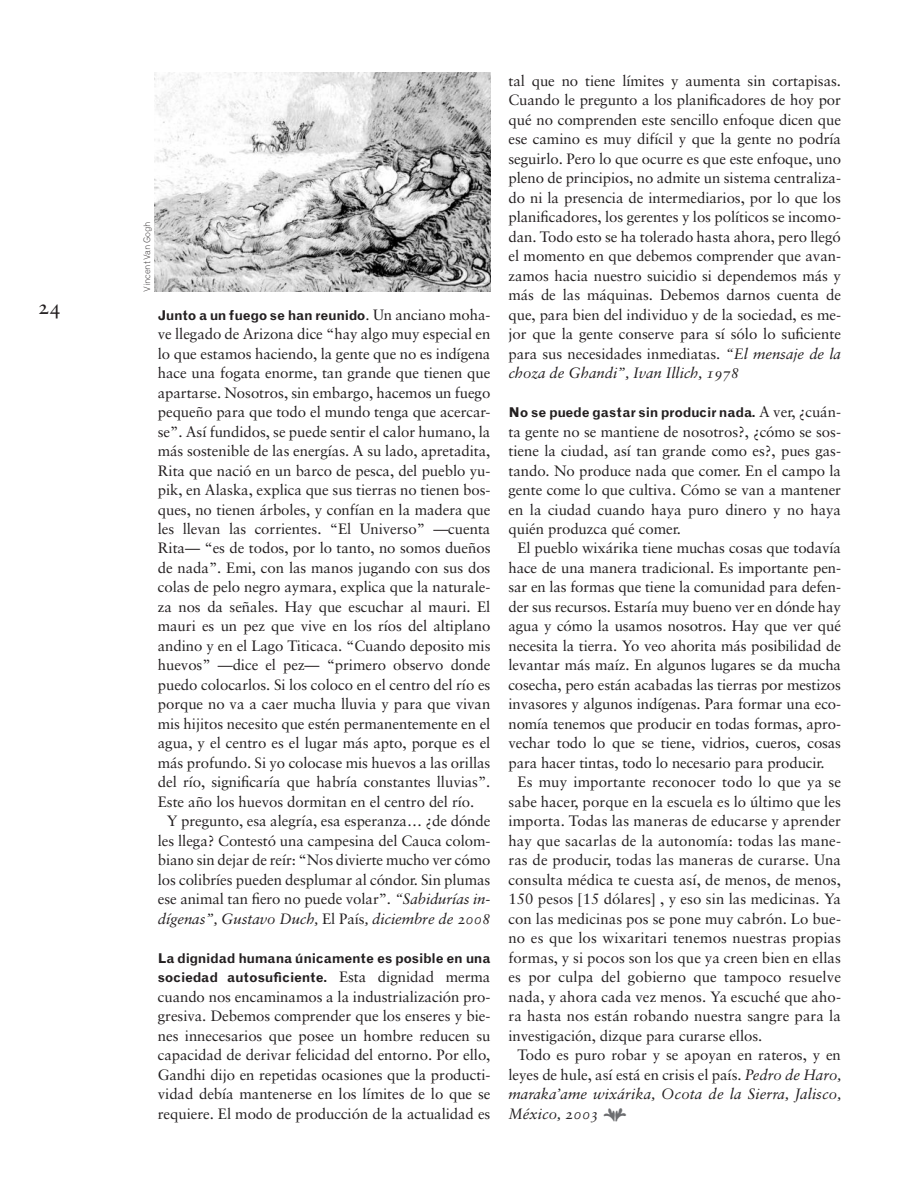
<style>
.page{position:relative;width:915px;height:1191px;background:#fff}
.page>*{position:absolute;margin:0;border:0;box-sizing:border-box;transform-origin:0 0}
.t1{font:21px "Sabon Roman SC";color:#231f20}
.t2{font:15px/19.5px "Sabon";letter-spacing:-.005em;color:#231f20;text-align:justify}
.t3{font:15px/19.5px "Sabon Italic Os F";letter-spacing:-.005em;color:#231f20}
.t4{font:700 13.5px/19.5px "Grotesque";letter-spacing:-.02em;color:#231f20}
.t5{font:300 9px "Grotesque";letter-spacing:-.02em;color:#231f20}
.s1{font-family:"Sabon";font-weight:400;font-size:15px}
.s2{font-family:"Sabon Italic Os F"}
.s3{font-family:"Sabon"}
.s4{color:#6c6d70}
</style>
<div class="page">
<img style="left:155px;top:73px;width:335px;height:218px">
<p class="t5" style="left:141px;top:292px;width:72px;rotate:-90deg">Vincent Van Gogh</p>
<h1 class="t1" style="left:38px;top:294px;width:25px">24</h1>
<p class="t4" style="left:158px;top:305px;width:334px">Junto a un fuego se han reunido<span class="s1">. Un anciano moha-</span></p>
<p class="t2" style="left:158px;top:324px;width:334px">ve llegado de Arizona dice “hay algo muy especial en lo que estamos haciendo, la gente que no es indígena hace una fogata enorme, tan grande que tienen que apartarse. Nosotros, sin embargo, hacemos un fuego pequeño para que todo el mundo tenga que acercar&shy;se”. Así fundidos, se puede sentir el calor humano, la más sostenible de las energías. A su lado, apretadita, Rita que nació en un barco de pesca, del pueblo yu&shy;pik, en Alaska, explica que sus tierras no tienen bos&shy;ques, no tienen árboles, y confían en la madera que les llevan las corrientes. “El Universo” —cuenta Rita— “es de todos, por lo tanto, no somos dueños de nada”. Emi, con las manos jugando con sus dos colas de pelo negro aymara, explica que la naturale&shy;za nos da señales. Hay que escuchar al mauri. El mauri es un pez que vive en los ríos del altiplano andino y en el Lago Titicaca. “Cuando deposito mis huevos” —dice el pez— “primero observo donde puedo colocarlos. Si los coloco en el centro del río es porque no va a caer mucha lluvia y para que vivan mis hijitos necesito que estén permanentemente en el agua, y el centro es el lugar más apto, porque es el más profundo. Si yo colocase mis huevos a las orillas del río, significaría que habría constantes lluvias”.<br>Este año los huevos dormitan en el centro del río.</p>
<p class="t2" style="left:158px;top:811px;width:334px;text-indent:9px">Y pregunto, esa alegría, esa esperanza… ¿de dónde les llega? Contestó una campesina del Cauca colom&shy;biano sin dejar de reír: “Nos divierte mucho ver cómo los colibríes pueden desplumar al cóndor. Sin plumas ese animal tan fiero no puede volar”. <span class="s2">“Sabidurías in-</span></p>
<p class="t3" style="left:158px;top:909px;width:334px">dígenas”, Gustavo Duch, <span class="s3">El País</span>, diciembre de 2008</p>
<p class="t4" style="left:158px;top:948px;width:334px">La dignidad humana únicamente es posible en una sociedad autosuficiente. <span class="s1">Esta dignidad merma</span></p>
<p class="t2" style="left:158px;top:986px;width:334px">cuando nos encaminamos a la industrialización pro&shy;gresiva. Debemos comprender que los enseres y bie&shy;nes innecesarios que posee un hombre reducen su capacidad de derivar felicidad del entorno. Por ello, Gandhi dijo en repetidas ocasiones que la producti&shy;vidad debía mantenerse en los límites de lo que se requiere. El modo de producción de la actualidad es</p>
<p class="t2" style="left:508px;top:71px;width:334px">tal que no tiene límites y aumenta sin cortapisas.<br>Cuando le pregunto a los planificadores de hoy por qué no comprenden este sencillo enfoque dicen que ese camino es muy difícil y que la gente no podría seguirlo. Pero lo que ocurre es que este enfoque, uno pleno de principios, no admite un sistema centraliza&shy;do ni la presencia de intermediarios, por lo que los planificadores, los gerentes y los políticos se incomo&shy;dan. Todo esto se ha tolerado hasta ahora, pero llegó el momento en que debemos comprender que avan&shy;zamos hacia nuestro suicidio si dependemos más y más de las máquinas. Debemos darnos cuenta de que, para bien del individuo y de la sociedad, es me&shy;jor que la gente conserve para sí sólo lo suficiente para sus necesidades inmediatas. <span class="s2">“El mensaje de la</span></p>
<p class="t3" style="left:508px;top:363px;width:232px">choza de Ghandi”, Ivan Illich, 1978</p>
<p class="t4" style="left:508px;top:403px;width:334px">No se puede gastar sin producir nada. <span class="s1">A ver, ¿cuán-</span></p>
<p class="t2" style="left:508px;top:421px;width:334px">ta gente no se mantiene de nosotros?, ¿cómo se sos&shy;tiene la ciudad, así tan grande como es?, pues gas&shy;tando. No produce nada que comer. En el campo la gente come lo que cultiva. Cómo se van a mantener en la ciudad cuando haya puro dinero y no haya quién produzca qué comer.</p>
<p class="t2" style="left:508px;top:538px;width:334px;text-indent:9px">El pueblo wixárika tiene muchas cosas que todavía hace de una manera tradicional. Es importante pen&shy;sar en las formas que tiene la comunidad para defen&shy;der sus recursos. Estaría muy bueno ver en dónde hay agua y cómo la usamos nosotros. Hay que ver qué necesita la tierra. Yo veo ahorita más posibilidad de levantar más maíz. En algunos lugares se da mucha cosecha, pero están acabadas las tierras por mestizos invasores y algunos indígenas. Para formar una eco&shy;nomía tenemos que producir en todas formas, apro&shy;vechar todo lo que se tiene, vidrios, cueros, cosas para hacer tintas, todo lo necesario para producir.</p>
<p class="t2" style="left:508px;top:772px;width:334px;text-indent:9px">Es muy importante reconocer todo lo que ya se sabe hacer, porque en la escuela es lo último que les importa. Todas las maneras de educarse y aprender hay que sacarlas de la autonomía: todas las mane&shy;ras de producir, todas las maneras de curarse. Una consulta médica te cuesta así, de menos, de menos, 150 pesos [15 dólares] , y eso sin las medicinas. Ya con las medicinas pos se pone muy cabrón. Lo bue&shy;no es que los wixaritari tenemos nuestras propias formas, y si pocos son los que ya creen bien en ellas es por culpa del gobierno que tampoco resuelve nada, y ahora cada vez menos. Ya escuché que aho&shy;ra hasta nos están robando nuestra sangre para la investigación, dizque para curarse ellos.</p>
<p class="t2" style="left:508px;top:1045px;width:334px;text-align:center">Todo es puro robar y se apoyan en rateros, y en leyes de hule, así está en crisis el país. <span class="s2">Pedro de Haro,</span></p>
<p class="t3" style="left:508px;top:1084px;width:334px">maraka’ame wixárika, Ocota de la Sierra, Jalisco,<br>México, 2003 <span class="s4">●</span></p>
</div>
